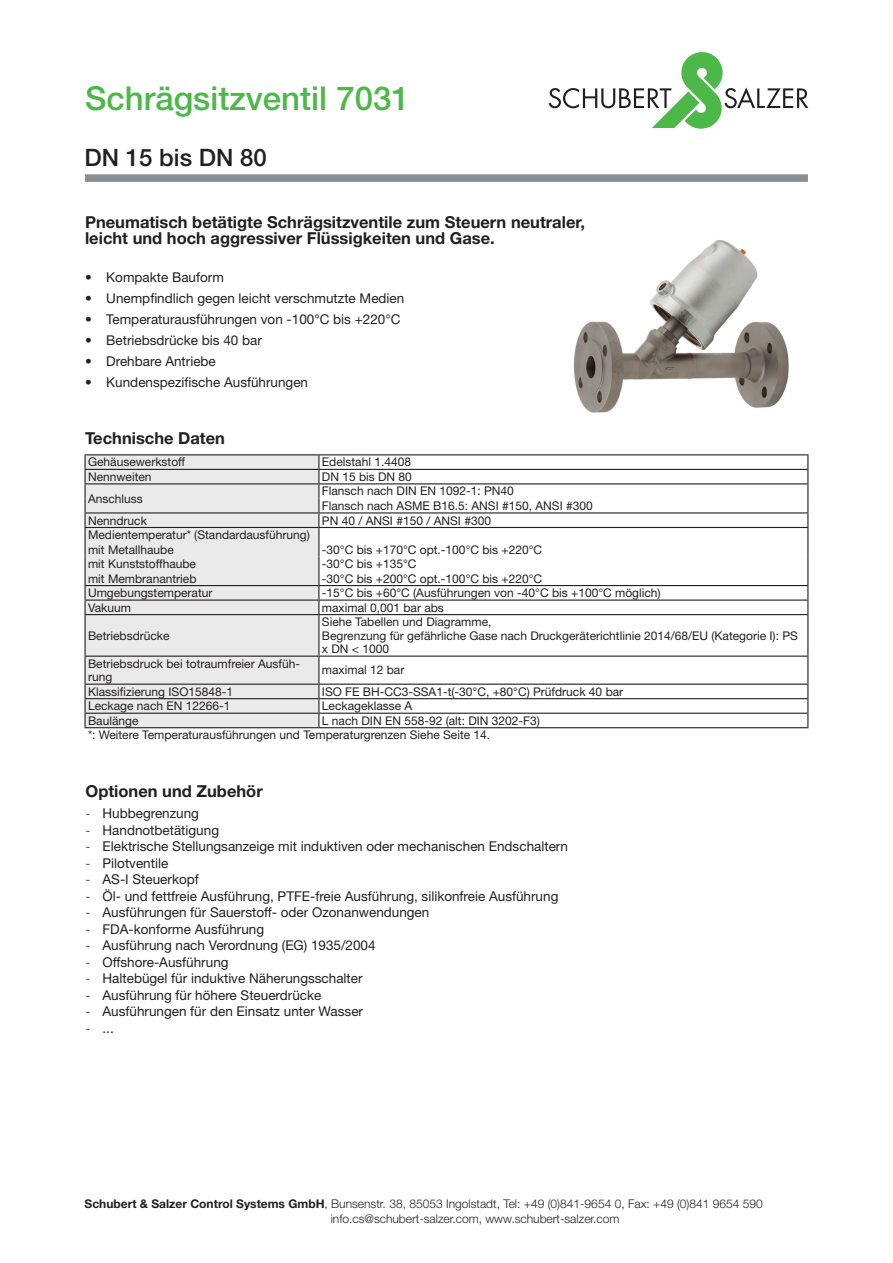
<style>
.page{position:relative;width:893px;height:1263px;background:#fff}
.page>*{position:absolute;margin:0;border:0;box-sizing:border-box;transform-origin:0 0}
.t1{font:500 33px "Helvetica Neue LT Std";color:#4cb848}
.t2{font:500 24px "Helvetica Neue LT Std";color:#231f20}
.Überschrift{font:700 16.5px/16.5px "Helvetica Neue LT Std";color:#231f20}
.t3{font:13.5px "Helvetica Neue LT Std";color:#231f20}
.Text_klein_8mm{font:12px/13.5px "Helvetica Neue LT Std";color:#231f20}
.t4{font:300 12px/15px "Helvetica Neue LT Std";color:#231f20}
.s1{font-weight:300}
.s2{font-weight:700}
</style>
<div class="page">
<svg style="left:549px;top:52px;width:259px;height:77px"></svg>
<svg style="left:85px;top:174px;width:723px;height:8px;fill:#898e90"></svg>
<img style="left:573px;top:240px;width:216px;height:173px">
<div style="left:86px;top:455px;width:232px;height:272px;background:#eaeaea"></div>
<svg style="left:319px;top:455px;width:488px;height:272px"></svg>
<hr style="left:84px;top:454px;width:235px;height:1px;background:#231f20">
<hr style="left:319px;top:454px;width:489px;height:1px;background:#231f20">
<hr style="left:84px;top:469px;width:235px;height:1px;background:#231f20">
<hr style="left:319px;top:469px;width:489px;height:1px;background:#231f20">
<hr style="left:84px;top:483px;width:235px;height:1px;background:#231f20">
<hr style="left:319px;top:483px;width:489px;height:1px;background:#231f20">
<hr style="left:84px;top:512px;width:235px;height:1px;background:#231f20">
<hr style="left:319px;top:512px;width:489px;height:1px;background:#231f20">
<hr style="left:84px;top:527px;width:235px;height:1px;background:#231f20">
<hr style="left:319px;top:527px;width:489px;height:1px;background:#231f20">
<hr style="left:84px;top:585px;width:235px;height:1px;background:#231f20">
<hr style="left:319px;top:585px;width:489px;height:1px;background:#231f20">
<hr style="left:84px;top:599px;width:235px;height:2px;background:#231f20">
<svg style="left:84px;top:455px;width:2px;height:159px"></svg>
<hr style="left:319px;top:599px;width:489px;height:2px;background:#231f20">
<svg style="left:318px;top:455px;width:1px;height:159px"></svg>
<svg style="left:807px;top:455px;width:1px;height:159px"></svg>
<hr style="left:84px;top:614px;width:235px;height:1px;background:#231f20">
<hr style="left:84px;top:615px;width:2px;height:40px;background:#231f20">
<hr style="left:319px;top:614px;width:489px;height:1px;background:#231f20">
<hr style="left:318px;top:615px;width:1px;height:40px;background:#231f20">
<hr style="left:807px;top:615px;width:1px;height:40px;background:#231f20">
<hr style="left:84px;top:655px;width:235px;height:2px;background:#231f20">
<hr style="left:84px;top:657px;width:2px;height:27px;background:#231f20">
<hr style="left:319px;top:655px;width:489px;height:2px;background:#231f20">
<hr style="left:84px;top:684px;width:235px;height:1px;background:#231f20">
<hr style="left:319px;top:684px;width:489px;height:1px;background:#231f20">
<hr style="left:84px;top:698px;width:235px;height:1px;background:#231f20">
<hr style="left:319px;top:698px;width:489px;height:1px;background:#231f20">
<hr style="left:84px;top:713px;width:235px;height:1px;background:#231f20">
<svg style="left:84px;top:685px;width:2px;height:42px"></svg>
<hr style="left:319px;top:713px;width:489px;height:1px;background:#231f20">
<svg style="left:318px;top:657px;width:1px;height:70px"></svg>
<svg style="left:807px;top:657px;width:1px;height:70px"></svg>
<hr style="left:84px;top:727px;width:235px;height:1px;background:#231f20">
<hr style="left:319px;top:727px;width:489px;height:1px;background:#231f20">
<p class="t1" style="left:85px;top:79px;width:326px">Schrägsitzventil 7031</p>
<p class="t2" style="left:85px;top:143px;width:184px">DN 15 bis DN 80</p>
<p class="Überschrift" style="left:85px;top:213px;width:501px">Pneumatisch betätigte Schrägsitzventile zum Steuern neutraler, leicht und hoch aggressiver Flüssigkeiten und Gase.</p>
<p class="t3" style="left:85px;top:269px;width:140px">• Kompakte Bauform</p>
<p class="t3" style="left:85px;top:290px;width:321px">• Unempfindlich gegen leicht verschmutzte Medien</p>
<p class="t3" style="left:85px;top:311px;width:317px">• Temperaturausführungen von -100°C bis +220°C</p>
<p class="t3" style="left:85px;top:332px;width:178px">• Betriebsdrücke bis 40 bar</p>
<p class="t3" style="left:85px;top:353px;width:132px">• Drehbare Antriebe</p>
<p class="t3" style="left:85px;top:374px;width:225px">• Kundenspezifische Ausführungen</p>
<p class="Überschrift" style="left:85px;top:429px;width:141px">Technische Daten</p>
<p class="Text_klein_8mm" style="left:88px;top:455px;width:99px">Gehäusewerkstoff</p>
<p class="Text_klein_8mm" style="left:322px;top:455px;width:91px">Edelstahl 1.4408</p>
<p class="Text_klein_8mm" style="left:88px;top:470px;width:65px">Nennweiten</p>
<p class="Text_klein_8mm" style="left:322px;top:470px;width:92px">DN 15 bis DN 80</p>
<p class="Text_klein_8mm" style="left:88px;top:491px;width:56px">Anschluss</p>
<p class="Text_klein_8mm" style="left:322px;top:484px;width:194px">Flansch nach DIN EN 1092-1: PN40</p>
<p class="Text_klein_8mm" style="left:322px;top:499px;width:272px">Flansch nach ASME B16.5: ANSI #150, ANSI #300</p>
<p class="Text_klein_8mm" style="left:88px;top:513px;width:60px">Nenndruck</p>
<p class="Text_klein_8mm" style="left:322px;top:513px;width:171px">PN 40 / ANSI #150 / ANSI #300</p>
<p class="Text_klein_8mm" style="left:88px;top:528px;width:223px">Medientemperatur* (Standardausführung)</p>
<p class="Text_klein_8mm" style="left:88px;top:542px;width:87px">mit Metallhaube</p>
<p class="Text_klein_8mm" style="left:322px;top:542px;width:222px">-30°C bis +170°C opt.-100°C bis +220°C</p>
<p class="Text_klein_8mm" style="left:88px;top:557px;width:110px">mit Kunststoffhaube</p>
<p class="Text_klein_8mm" style="left:322px;top:557px;width:96px">-30°C bis +135°C</p>
<p class="Text_klein_8mm" style="left:88px;top:571px;width:110px">mit Membranantrieb</p>
<p class="Text_klein_8mm" style="left:322px;top:571px;width:222px">-30°C bis +200°C opt.-100°C bis +220°C</p>
<p class="Text_klein_8mm" style="left:88px;top:586px;width:126px">Umgebungstemperatur</p>
<p class="Text_klein_8mm" style="left:322px;top:586px;width:340px">-15°C bis +60°C (Ausführungen von -40°C bis +100°C möglich)</p>
<p class="Text_klein_8mm" style="left:88px;top:600px;width:44px">Vakuum</p>
<p class="Text_klein_8mm" style="left:322px;top:600px;width:124px">maximal 0,001 bar abs</p>
<p class="Text_klein_8mm" style="left:88px;top:628px;width:83px">Betriebsdrücke</p>
<p class="Text_klein_8mm" style="left:322px;top:615px;width:478px">Siehe Tabellen und Diagramme,<br>Begrenzung für gefährliche Gase nach Druckgeräterichtlinie 2014/68/EU (Kategorie I): PS x DN &lt; 1000</p>
<p class="Text_klein_8mm" style="left:88px;top:656px;width:214px">Betriebsdruck bei totraumfreier Ausfüh&shy;rung</p>
<p class="Text_klein_8mm" style="left:322px;top:663px;width:84px">maximal 12 bar</p>
<p class="Text_klein_8mm" style="left:88px;top:684px;width:147px">Klassifizierung ISO15848-1</p>
<p class="Text_klein_8mm" style="left:322px;top:684px;width:303px">ISO FE BH-CC3-SSA1-t(-30°C, +80°C) Prüfdruck 40 bar</p>
<p class="Text_klein_8mm" style="left:88px;top:699px;width:144px">Leckage nach EN 12266-1</p>
<p class="Text_klein_8mm" style="left:322px;top:699px;width:92px">Leckageklasse A</p>
<p class="Text_klein_8mm" style="left:88px;top:713px;width:52px">Baulänge</p>
<p class="Text_klein_8mm" style="left:322px;top:713px;width:220px">L nach DIN EN 558-92 (alt: DIN 3202-F3)</p>
<p class="Text_klein_8mm" style="left:88px;top:728px;width:404px">*: Weitere Temperaturausführungen und Temperaturgrenzen Siehe Seite 14.</p>
<p class="Überschrift" style="left:86px;top:783px;width:179px">Optionen und Zubehör</p>
<p class="t3" style="left:86px;top:805px;width:115px"><span class="s1">-</span> Hubbegrenzung</p>
<p class="t3" style="left:86px;top:822px;width:135px"><span class="s1">-</span> Handnotbetätigung</p>
<p class="t3" style="left:86px;top:838px;width:484px"><span class="s1">-</span> Elektrische Stellungsanzeige mit induktiven oder mechanischen Endschaltern</p>
<p class="t3" style="left:86px;top:855px;width:84px"><span class="s1">-</span> Pilotventile</p>
<p class="t3" style="left:86px;top:871px;width:115px"><span class="s1">-</span> AS-I Steuerkopf</p>
<p class="t3" style="left:86px;top:888px;width:474px"><span class="s1">-</span> Öl- und fettfreie Ausführung, PTFE-freie Ausführung, silikonfreie Ausführung</p>
<p class="t3" style="left:86px;top:904px;width:345px"><span class="s1">-</span> Ausführungen für Sauerstoff- oder Ozonanwendungen</p>
<p class="t3" style="left:86px;top:921px;width:180px"><span class="s1">-</span> FDA-konforme Ausführung</p>
<p class="t3" style="left:86px;top:937px;width:292px"><span class="s1">-</span> Ausführung nach Verordnung (EG) 1935/2004</p>
<p class="t3" style="left:86px;top:954px;width:145px"><span class="s1">-</span> Offshore-Ausführung</p>
<p class="t3" style="left:86px;top:970px;width:279px"><span class="s1">-</span> Haltebügel für induktive Näherungsschalter</p>
<p class="t3" style="left:86px;top:987px;width:237px"><span class="s1">-</span> Ausführung für höhere Steuerdrücke</p>
<p class="t3" style="left:86px;top:1003px;width:279px"><span class="s1">-</span> Ausführungen für den Einsatz unter Wasser</p>
<p class="t3" style="left:86px;top:1020px;width:30px"><span class="s1">-</span> ...</p>
<p class="t4" style="left:331px;top:1196px;width:434px;text-indent:-246px"><span class="s2">Schubert &amp; Salzer Control Systems GmbH</span>, Bunsenstr. 38, 85053 Ingolstadt, Tel: +49 (0)841-9654 0, Fax: +49 (0)841 9654 590 info.cs@schubert-salzer.com, www.schubert-salzer.com</p>
</div>
